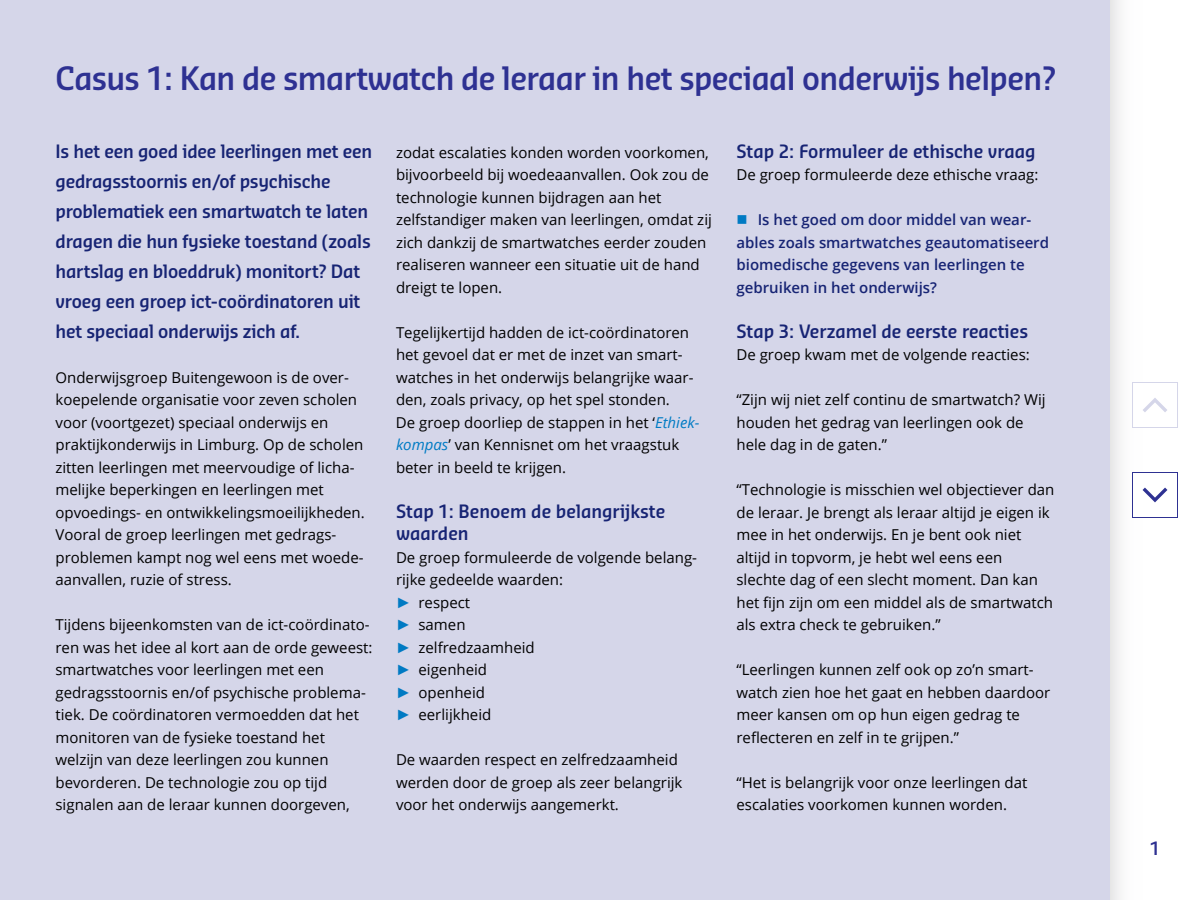
<style>
.page{position:relative;width:1200px;height:900px;background:#fff}
.page>*{position:absolute;margin:0;border:0;box-sizing:border-box;transform-origin:0 0}
.t1{font:600 31.5px "Sansa Sm Con Pro";letter-spacing:-.02em;color:#2e3192}
.t2{font:600 18px/30px "Sansa Sm Con Pro";letter-spacing:-.01em;color:#172474}
.t3{font:600 18px "Sansa Sm Con Pro";color:#2e3192}
.t4{font:15px/22.5px "Open Sans";color:#000}
.t5{font:600 15px/22.5px "Open Sans";color:#172474}
.s1{font-style:italic;color:#007bc4}
.s2{font-family:"Arial";color:#007ac3}
.s3{color:#007ac3}
</style>
<div class="page">
<div style="left:0;top:0;width:1110px;height:900px;background:#d5d6e9"></div>
<div style="left:1110px;top:0;width:45px;height:900px;background:linear-gradient(to right,#efeff0,#fff)"></div>
<div style="left:1132px;top:472px;width:46px;height:46px;background:#fff;border:1px solid #2e3192"></div>
<svg style="left:1143px;top:488px;width:24px;height:14px"></svg>
<div style="left:1132px;top:382px;width:46px;height:46px;background:#fff;border:1px solid #d5d6e9"></div>
<svg style="left:1143px;top:398px;width:24px;height:14px"></svg>
<h1 class="t1" style="left:56px;top:57px;width:1002px">Casus 1: Kan de smartwatch de leraar in het speciaal onderwijs helpen?</h1>
<p class="t2" style="left:56px;top:136px;width:318px">Is het een goed idee leerlingen met een gedragsstoornis en/of psychische problematiek een smartwatch te laten dragen die hun fysieke toestand (zoals hartslag en bloeddruk) monitort? Dat vroeg een groep ict-coördinatoren uit het speciaal onderwijs zich af.</p>
<p class="t4" style="left:56px;top:365px;width:311px">Onderwijsgroep Buitengewoon is de over&shy;koepelende organisatie voor zeven scholen voor (voortgezet) speciaal onderwijs en praktijkonderwijs in Limburg. Op de scholen zitten leerlingen met meervoudige of licha&shy;melijke beperkingen en leerlingen met opvoedings- en ontwikkelingsmoeilijkheden.<br>Vooral de groep leerlingen met gedrags&shy;problemen kampt nog wel eens met woede&shy;aanvallen, ruzie of stress.</p>
<p class="t4" style="left:56px;top:613px;width:319px">Tijdens bijeenkomsten van de ict-coördinato&shy;ren was het idee al kort aan de orde geweest: smartwatches voor leerlingen met een gedragsstoornis en/of psychische problema&shy;tiek. De coördinatoren vermoedden dat het monitoren van de fysieke toestand het welzijn van deze leerlingen zou kunnen bevorderen. De technologie zou op tijd signalen aan de leraar kunnen doorgeven,</p>
<p class="t4" style="left:396px;top:140px;width:317px">zodat escalaties konden worden voorkomen, bijvoorbeeld bij woedeaanvallen. Ook zou de technologie kunnen bijdragen aan het zelfstandiger maken van leerlingen, omdat zij zich dankzij de smartwatches eerder zouden realiseren wanneer een situatie uit de hand dreigt te lopen.</p>
<p class="t4" style="left:396px;top:320px;width:305px">Tegelijkertijd hadden de ict-coördinatoren het gevoel dat er met de inzet van smart&shy;watches in het onderwijs belangrijke waar&shy;den, zoals privacy, op het spel stonden.<br>De groep doorliep de stappen in het ‘<span class="s1">Ethiek&shy;kompas</span>’ van Kennisnet om het vraagstuk beter in beeld te krijgen.</p>
<p class="t2" style="left:396px;top:499px;width:271px;line-height:22.5px">Stap 1: Benoem de belangrijkste waarden</p>
<p class="t4" style="left:396px;top:545px;width:303px">De groep formuleerde de volgende belang&shy;rijke gedeelde waarden:<br><span class="s2">►</span> respect<br><span class="s2">►</span> samen<br><span class="s2">►</span> zelfredzaamheid<br><span class="s2">►</span> eigenheid<br><span class="s2">►</span> openheid<br><span class="s2">►</span> eerlijkheid</p>
<p class="t4" style="left:396px;top:748px;width:288px">De waarden respect en zelfredzaamheid werden door de groep als zeer belangrijk voor het onderwijs aangemerkt.</p>
<p class="t2" style="left:736px;top:136px;width:301px">Stap 2: Formuleer de ethische vraag</p>
<p class="t4" style="left:736px;top:163px;width:303px">De groep formuleerde deze ethische vraag:</p>
<p class="t5" style="left:736px;top:208px;width:314px"><span class="s3">■</span> Is het goed om door middel van wear&shy;ables zoals smartwatches geautomatiseerd biomedische gegevens van leerlingen te gebruiken in het onderwijs?</p>
<p class="t2" style="left:736px;top:316px;width:293px">Stap 3: Verzamel de eerste reacties</p>
<p class="t4" style="left:736px;top:343px;width:295px">De groep kwam met de volgende reacties:</p>
<p class="t4" style="left:736px;top:388px;width:311px">“Zijn wij niet zelf continu de smartwatch? Wij houden het gedrag van leerlingen ook de hele dag in de gaten.”</p>
<p class="t4" style="left:736px;top:478px;width:319px">“Technologie is misschien wel objectiever dan de leraar. Je brengt als leraar altijd je eigen ik mee in het onderwijs. En je bent ook niet altijd in topvorm, je hebt wel eens een slechte dag of een slecht moment. Dan kan het fijn zijn om een middel als de smartwatch als extra check te gebruiken.”</p>
<p class="t4" style="left:736px;top:658px;width:315px">“Leerlingen kunnen zelf ook op zo’n smart&shy;watch zien hoe het gaat en hebben daardoor meer kansen om op hun eigen gedrag te reflecteren en zelf in te grijpen.”</p>
<p class="t4" style="left:736px;top:770px;width:292px">“Het is belangrijk voor onze leerlingen dat escalaties voorkomen kunnen worden.</p>
<p class="t3" style="left:1150px;top:836px;width:12px">1</p>
</div>
